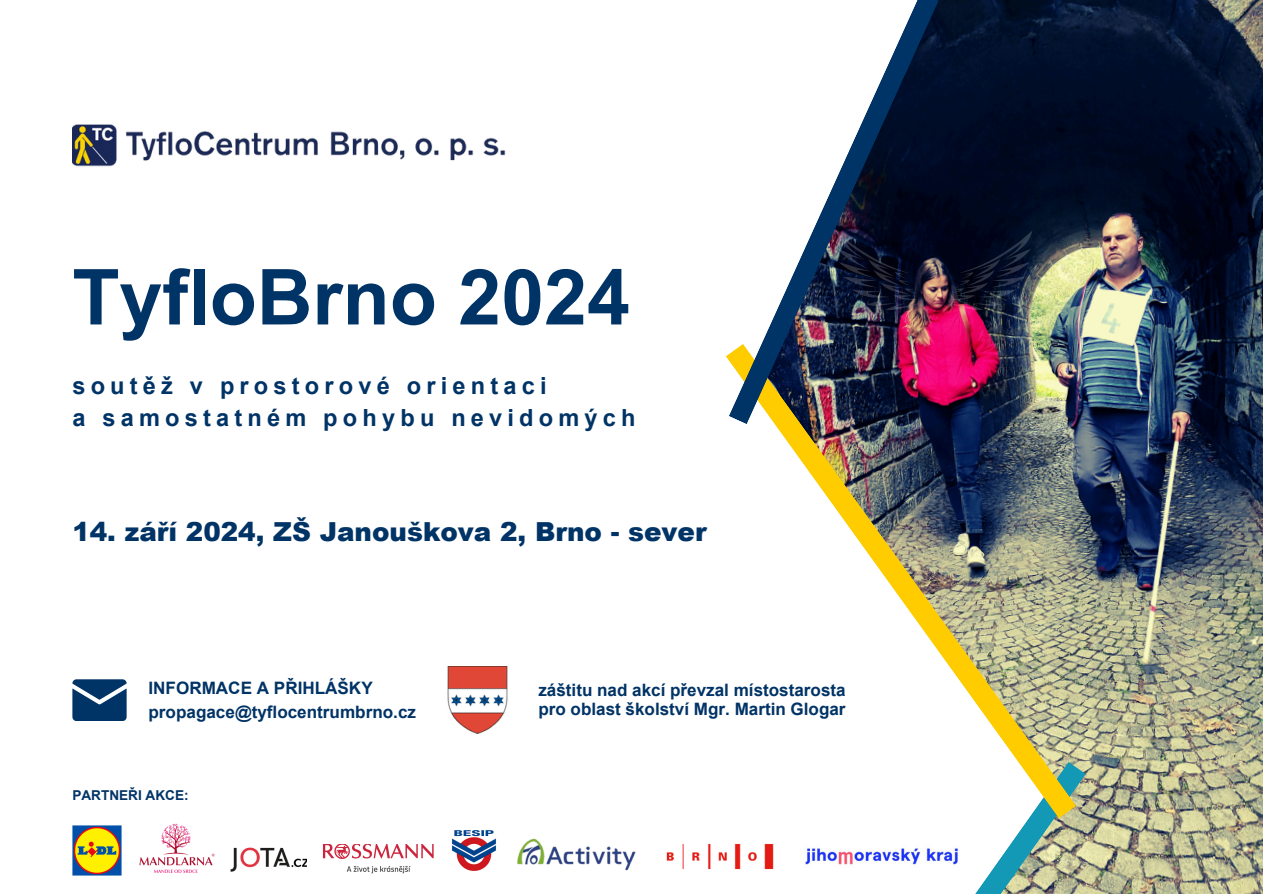
<style>
.page{position:relative;width:1263px;height:894px;background:#fff}
.page>*{position:absolute;margin:0;border:0;box-sizing:border-box;transform-origin:0 0}
.t1{font:700 77.25px "Arial";color:#036}
.t2{font:900 26.25px "Arial";color:#036}
.t3{font:700 23.55px/32.2px "Arial";letter-spacing:.22em;color:#036}
.t4{font:700 17.1px/23.1px "Arial";color:#036}
.t5{font:700 13.65px "Arial";color:#036}
</style>
<div class="page">
<svg style="left:72px;top:679px;width:54px;height:41px;background:#224e7a"></svg>
<img style="left:939px;top:0;width:324px;height:893px">
<svg style="left:939px;top:761px;width:147px;height:132px"></svg>
<img style="left:726px;top:343px;width:350px;height:475px">
<img style="left:72px;top:124px;width:434px;height:43px">
<img style="left:447px;top:666px;width:61px;height:67px">
<img style="left:323px;top:844px;width:111px;height:30px">
<img style="left:452px;top:830px;width:44px;height:41px">
<img style="left:517px;top:838px;width:119px;height:33px">
<img style="left:139px;top:823px;width:76px;height:50px">
<svg style="left:729px;top:0;width:210px;height:424px"></svg>
<img style="left:72px;top:825px;width:50px;height:49px">
<img style="left:805px;top:837px;width:155px;height:35px">
<img style="left:231px;top:847px;width:75px;height:25px">
<img style="left:836px;top:230px;width:196px;height:80px">
<img style="left:667px;top:843px;width:107px;height:27px">
<p class="t1" style="left:72px;top:254px;width:559px">TyfloBrno 2024</p>
<p class="t3" style="left:72px;top:369px;width:565px">soutěž v prostorové orientaci<br>a samostatném pohybu nevidomých</p>
<p class="t2" style="left:72px;top:512px;width:636px">14. září 2024, ZŠ Janouškova 2, Brno - sever</p>
<p class="t4" style="left:149px;top:676px;width:269px">INFORMACE A PŘIHLÁŠKY propagace@tyflocentrumbrno.cz</p>
<p class="t5" style="left:72px;top:787px;width:118px">PARTNEŘI AKCE:</p>
<p class="t4" style="left:538px;top:680px;width:309px;line-height:18.8px">záštitu nad akcí převzal místostarosta pro oblast školství Mgr. Martin Glogar</p>
</div>
